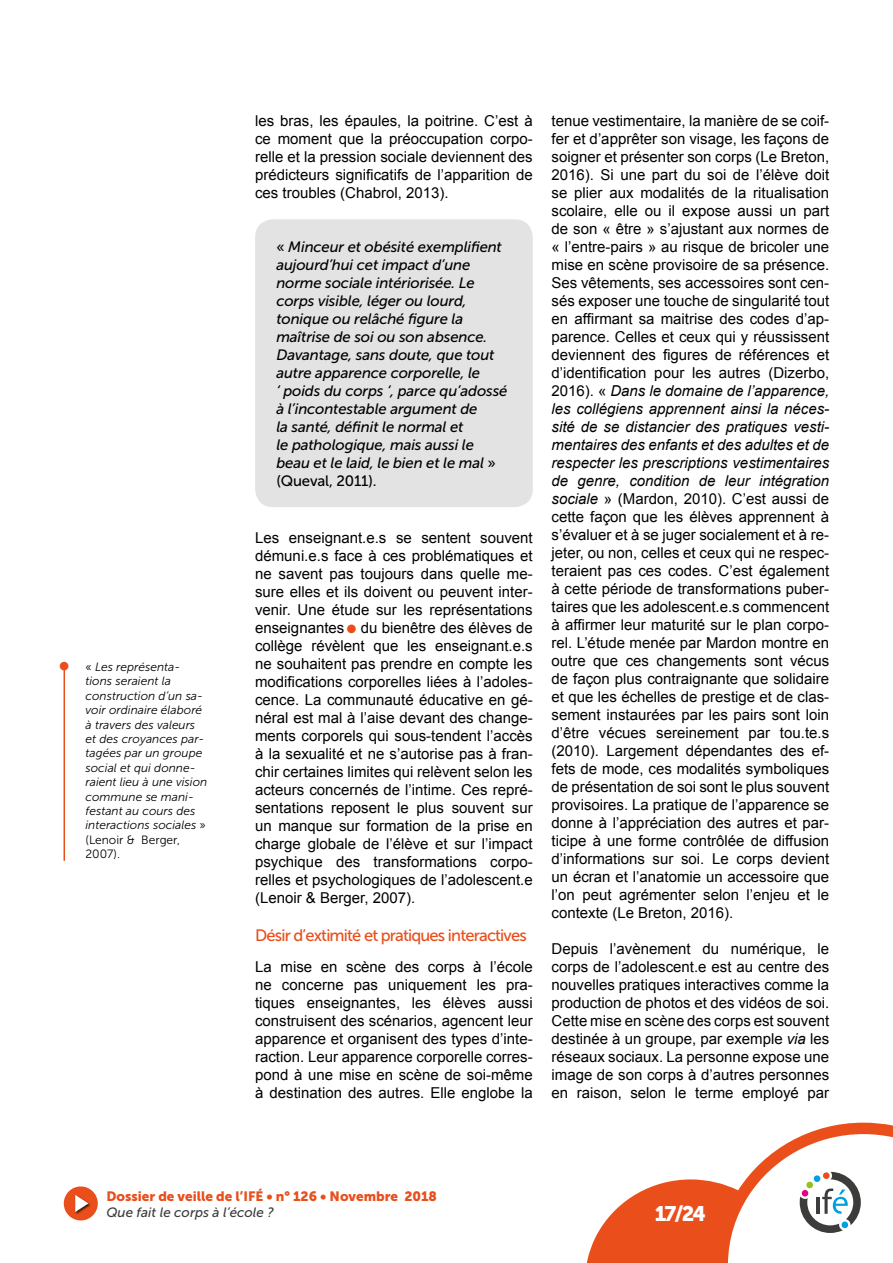
<style>
.page{position:relative;width:893px;height:1263px;background:#fff}
.page>*{position:absolute;margin:0;border:0;box-sizing:border-box;transform-origin:0 0}
.t1{font:21px "Museo Sans 900";color:#fff}
.Corps{font:16.5px "Museo Sans 500";letter-spacing:-.05em;color:#e94e1b}
.Corps-2{font:15px/18px "Arial";color:#000;text-align:justify}
.Encadré{font:italic 15px/18px "Museo Sans 500";letter-spacing:-.01em;color:#000}
.t2{font:13.5px "Museo Sans 900";color:#e94e1b}
.t3{font:italic 13.5px "Museo Sans 500";color:#3c3c3b}
.t4{font:italic 12px/14.4px "Museo Sans 300";color:#000}
.s1{font-style:normal}
.s2{color:#e94e1b}
.s3{font-style:italic}
</style>
<div class="page">
<div style="left:64px;top:1186px;width:34px;height:34px;background:#e94e1b;border-radius:50%"></div>
<div style="left:75px;top:1194px;width:17px;height:21px;background:#000;opacity:.75"></div>
<svg style="left:75px;top:1195px;width:13px;height:17px"></svg>
<svg style="left:587px;top:1123px;width:306px;height:140px"></svg>
<div style="left:806px;top:1181px;width:7px;height:7px;background:#95c11f;border-radius:50%"></div>
<div style="left:814px;top:1175px;width:6px;height:7px;background:#009fe3;border-radius:50%"></div>
<div style="left:823px;top:1172px;width:7px;height:7px;background:#e94e1b;border-radius:50%"></div>
<div style="left:841px;top:1221px;width:7px;height:7px;background:#009fe3;border-radius:50%"></div>
<div style="left:801px;top:1190px;width:7px;height:7px;background:#e6007d;border-radius:50%"></div>
<div style="left:255px;top:219px;width:278px;height:288px;background:#e3e3e3;border-radius:18px"></div>
<hr style="left:64px;top:670px;width:1px;height:191px;background:#e94e1b">
<p class="t4" style="left:86px;top:660px;width:123px"><span class="s1">«</span> Les représenta&shy;tions seraient la construction d’un sa&shy;voir ordinaire élaboré à travers des valeurs et des croyances par&shy;tagées par un groupe social et qui donne&shy;raient lieu à une vision commune se mani&shy;festant au cours des interactions sociales <span class="s1">» (Lenoir &amp; Berger,<br>2007).</span></p>
<p class="Corps-2" style="left:255px;top:112px;width:279px">les bras, les épaules, la poitrine. C’est à ce moment que la préoccupation corpo&shy;relle et la pression sociale deviennent des prédicteurs significatifs de l’apparition de ces troubles (Chabrol, 2013).</p>
<p class="Encadré" style="left:276px;top:238px;width:233px"><span class="s1">«</span> Minceur et obésité exemplifient aujourd’hui cet impact d’une norme sociale intériorisée. Le corps visible, léger ou lourd, tonique ou relâché figure la maîtrise de soi ou son absence.<br>Davantage, sans doute, que tout autre apparence corporelle, le<br>‘ poids du corps ‘, parce qu’adossé à l’incontestable argument de<br>la santé, définit le normal et<br>le pathologique, mais aussi le beau et le laid, le bien et le mal <span class="s1">» (Queval, 2011).</span></p>
<p class="Corps-2" style="left:255px;top:529px;width:279px">Les enseignant.e.s se sentent souvent démuni.e.s face à ces problématiques et ne savent pas toujours dans quelle me&shy;sure elles et ils doivent ou peuvent inter&shy;venir. Une étude sur les représentations enseignantes <span class="s2">●</span> du bienêtre des élèves de collège révèlent que les enseignant.e.s ne souhaitent pas prendre en compte les modifications corporelles liées à l’adoles&shy;cence. La communauté éducative en gé&shy;néral est mal à l’aise devant des change&shy;ments corporels qui sous-tendent l’accès à la sexualité et ne s’autorise pas à fran&shy;chir certaines limites qui relèvent selon les acteurs concernés de l’intime. Ces repré&shy;sentations reposent le plus souvent sur un manque sur formation de la prise en charge globale de l’élève et sur l’impact psychique des transformations corpo&shy;relles et psychologiques de l’adolescent.e (Lenoir &amp; Berger, 2007).</p>
<p class="Corps" style="left:255px;top:926px;width:273px">Désir d’extimité et pratiques interactives</p>
<p class="Corps-2" style="left:255px;top:958px;width:279px">La mise en scène des corps à l’école ne concerne pas uniquement les pra&shy;tiques enseignantes, les élèves aussi construisent des scénarios, agencent leur apparence et organisent des types d’inte&shy;raction. Leur apparence corporelle corres&shy;pond à une mise en scène de soi-même à destination des autres. Elle englobe la</p>
<p class="Corps-2" style="left:551px;top:112px;width:279px">tenue vestimentaire, la manière de se coif&shy;fer et d’apprêter son visage, les façons de soigner et présenter son corps (Le Breton, 2016). Si une part du soi de l’élève doit se plier aux modalités de la ritualisation scolaire, elle ou il expose aussi un part de son « être » s’ajustant aux normes de « l’entre-pairs » au risque de bricoler une mise en scène provisoire de sa présence.<br>Ses vêtements, ses accessoires sont cen&shy;sés exposer une touche de singularité tout en affirmant sa maitrise des codes d’ap&shy;parence. Celles et ceux qui y réussissent deviennent des figures de références et d’identification pour les autres (Dizerbo, 2016). « <span class="s3">Dans le domaine de l’apparence, les collégiens apprennent ainsi la néces&shy;sité de se distancier des pratiques vesti&shy;mentaires des enfants et des adultes et de respecter les prescriptions vestimentaires de genre, condition de leur intégration sociale</span> » (Mardon, 2010). C’est aussi de cette façon que les élèves apprennent à s’évaluer et à se juger socialement et à re&shy;jeter, ou non, celles et ceux qui ne respec&shy;teraient pas ces codes. C’est également à cette période de transformations puber&shy;taires que les adolescent.e.s commencent à affirmer leur maturité sur le plan corpo&shy;rel. L’étude menée par Mardon montre en outre que ces changements sont vécus de façon plus contraignante que solidaire et que les échelles de prestige et de clas&shy;sement instaurées par les pairs sont loin d’être vécues sereinement par tou.te.s (2010). Largement dépendantes des ef&shy;fets de mode, ces modalités symboliques de présentation de soi sont le plus souvent provisoires. La pratique de l’apparence se donne à l’appréciation des autres et par&shy;ticipe à une forme contrôlée de diffusion d’informations sur soi. Le corps devient un écran et l’anatomie un accessoire que l’on peut agrémenter selon l’enjeu et le contexte (Le Breton, 2016).</p>
<p class="Corps-2" style="left:551px;top:940px;width:279px">Depuis l’avènement du numérique, le corps de l’adolescent.e est au centre des nouvelles pratiques interactives comme la production de photos et des vidéos de soi.<br>Cette mise en scène des corps est souvent destinée à un groupe, par exemple <span class="s3">via</span> les réseaux sociaux. La personne expose une image de son corps à d’autres personnes en raison, selon le terme employé par</p>
<p class="t2" style="left:106px;top:1188px;width:332px">Dossier de veille de l’IFÉ • n° 126 • Novembre 2018</p>
<p class="t3" style="left:106px;top:1205px;width:169px">Que fait le corps à l’école ?</p>
<h1 class="t1" style="left:655px;top:1202px;width:53px">17/24</h1>
</div>
